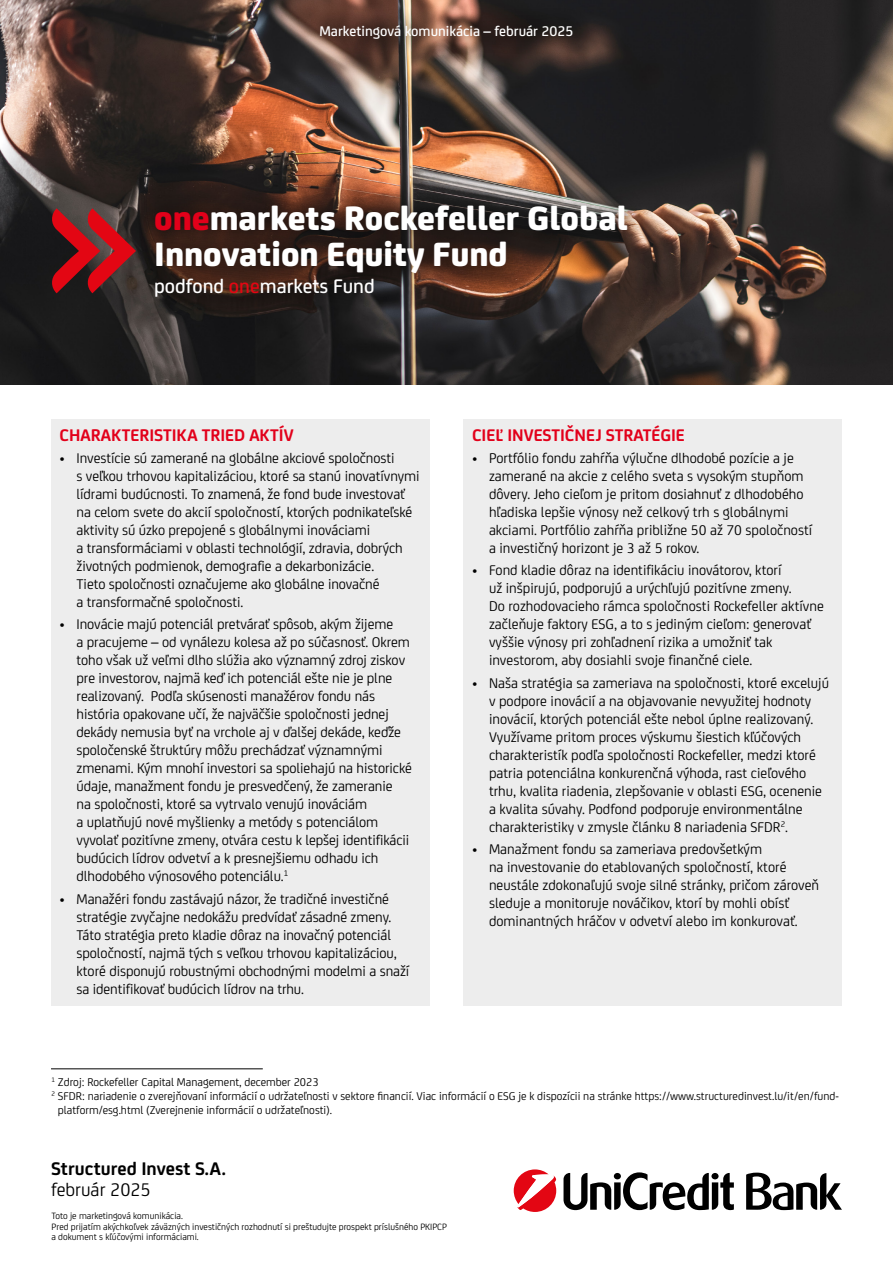
<style>
.page{position:relative;width:893px;height:1263px;background:#fff}
.page>*{position:absolute;margin:0;border:0;box-sizing:border-box;transform-origin:0 0}
.t1{font:800 36px "Uni Credit";color:#fff}
.t2{font:500 21px "Uni Credit";color:#fff}
.t3{font:700 19.5px/21px "Uni Credit";color:#000}
.RED_HDL{font:700 18px "Uni Credit";color:#e2001a}
.t4{font:15px/18px "Uni Credit";letter-spacing:-.005em;color:#000}
.Tabulka_vyplneni{font:500 15px "Uni Credit";color:#fff}
.Tabulka_vyplneni-2{font:12px/14.4px "Uni Credit";color:#000}
.Tabulka_vyplneni-3{font:9.75px/10.5px "Uni Credit";color:#000}
.s1{color:#e2001a}
.s2{color:#e30613}
.s3{font-weight:400}
</style>
<div class="page">
<img style="left:0;top:0;width:893px;height:384px">
<div style="left:301px;top:7px;width:290px;height:50px;background:#000;opacity:.5"></div>
<div style="left:136px;top:186px;width:510px;height:128px;background:#000;opacity:.5"></div>
<svg style="left:50px;top:208px;width:86px;height:85px;background:#7d1f24"></svg>
<div style="left:51px;top:419px;width:378px;height:587px;background:#ededed"></div>
<div style="left:463px;top:419px;width:379px;height:587px;background:#ededed"></div>
<hr style="left:51px;top:1068px;width:212px;height:1px;background:#000">
<svg style="left:514px;top:1169px;width:42px;height:43px"></svg>
<svg style="left:563px;top:1172px;width:171px;height:38px"></svg>
<svg style="left:746px;top:1172px;width:96px;height:38px"></svg>
<p class="Tabulka_vyplneni" style="left:319px;top:20px;width:255px">Marketingová komunikácia – február 2025</p>
<p class="t1" style="left:154px;top:190px;width:475px"><span class="s1">one</span>markets Rockefeller Global</p>
<p class="t1" style="left:154px;top:226px;width:355px">Innovation Equity Fund</p>
<p class="t2" style="left:154px;top:270px;width:222px">podfond <span class="s2">one</span>markets Fund</p>
<p class="RED_HDL" style="left:60px;top:421px;width:236px">CHARAKTERISTIKA TRIED AKTÍV</p>
<p class="t4" style="left:77px;top:448px;width:345px;text-indent:-17px">• Investície sú zamerané na globálne akciové spoločnosti<br>s veľkou trhovou kapitalizáciou, ktoré sa stanú inovatívnymi lídrami budúcnosti. To znamená, že fond bude investovať na celom svete do akcií spoločností, ktorých podnikateľské aktivity sú úzko prepojené s globálnymi inováciami<br>a transformáciami v oblasti technológií, zdravia, dobrých životných podmienok, demografie a dekarbonizácie.<br>Tieto spoločnosti označujeme ako globálne inovačné<br>a transformačné spoločnosti.</p>
<p class="t4" style="left:77px;top:614px;width:337px;text-indent:-17px">• Inovácie majú potenciál pretvárať spôsob, akým žijeme<br>a pracujeme – od vynálezu kolesa až po súčasnosť. Okrem toho však už veľmi dlho slúžia ako významný zdroj ziskov pre investorov, najmä keď ich potenciál ešte nie je plne realizovaný. Podľa skúsenosti manažérov fondu nás história opakovane učí, že najväčšie spoločnosti jednej dekády nemusia byť na vrchole aj v ďalšej dekáde, keďže spoločenské štruktúry môžu prechádzať významnými zmenami. Kým mnohí investori sa spoliehajú na historické údaje, manažment fondu je presvedčený, že zameranie<br>na spoločnosti, ktoré sa vytrvalo venujú inováciám<br>a uplatňujú nové myšlienky a metódy s potenciálom vyvolať pozitívne zmeny, otvára cestu k lepšej identifikácii budúcich lídrov odvetví a k presnejšiemu odhadu ich dlhodobého výnosového potenciálu.<sup>1</sup></p>
<p class="t4" style="left:77px;top:889px;width:334px;text-indent:-17px">• Manažéri fondu zastávajú názor, že tradičné investičné stratégie zvyčajne nedokážu predvídať zásadné zmeny.<br>Táto stratégia preto kladie dôraz na inovačný potenciál spoločností, najmä tých s veľkou trhovou kapitalizáciou, ktoré disponujú robustnými obchodnými modelmi a snaží sa identifikovať budúcich lídrov na trhu.</p>
<p class="RED_HDL" style="left:472px;top:421px;width:214px">CIEĽ INVESTIČNEJ STRATÉGIE</p>
<p class="t4" style="left:489px;top:448px;width:325px;text-indent:-17px">• Portfólio fondu zahŕňa výlučne dlhodobé pozície a je zamerané na akcie z celého sveta s vysokým stupňom dôvery. Jeho cieľom je pritom dosiahnuť z dlhodobého hľadiska lepšie výnosy než celkový trh s globálnymi akciami. Portfólio zahŕňa približne 50 až 70 spoločností a investičný horizont je 3 až 5 rokov.</p>
<p class="t4" style="left:489px;top:560px;width:336px;text-indent:-17px">• Fond kladie dôraz na identifikáciu inovátorov, ktorí<br>už inšpirujú, podporujú a urýchľujú pozitívne zmeny.<br>Do rozhodovacieho rámca spoločnosti Rockefeller aktívne začleňuje faktory ESG, a to s jediným cieľom: generovať vyššie výnosy pri zohľadnení rizika a umožniť tak investorom, aby dosiahli svoje finančné ciele.</p>
<p class="t4" style="left:489px;top:673px;width:342px;text-indent:-17px">• Naša stratégia sa zameriava na spoločnosti, ktoré excelujú v podpore inovácií a na objavovanie nevyužitej hodnoty inovácií, ktorých potenciál ešte nebol úplne realizovaný.<br>Využívame pritom proces výskumu šiestich kľúčových charakteristík podľa spoločnosti Rockefeller, medzi ktoré patria potenciálna konkurenčná výhoda, rast cieľového trhu, kvalita riadenia, zlepšovanie v oblasti ESG, ocenenie a kvalita súvahy. Podfond podporuje environmentálne charakteristiky v zmysle článku 8 nariadenia SFDR<sup>2</sup>.</p>
<p class="t4" style="left:489px;top:839px;width:332px;text-indent:-17px">• Manažment fondu sa zameriava predovšetkým<br>na investovanie do etablovaných spoločností, ktoré neustále zdokonaľujú svoje silné stránky, pričom zároveň sleduje a monitoruje nováčikov, ktorí by mohli obísť dominantných hráčov v odvetví alebo im konkurovať.</p>
<p class="Tabulka_vyplneni-2" style="left:51px;top:1074px;width:269px"><sup>1</sup> Zdroj: Rockefeller Capital Management, december 2023</p>
<p class="Tabulka_vyplneni-2" style="left:58px;top:1088px;width:782px;text-indent:-6px"><sup>2</sup> SFDR: nariadenie o zverejňovaní informácií o udržateľnosti v sektore financií. Viac informácií o ESG je k dispozícii na stránke https://www.structuredinvest.lu/it/en/fund&shy;platform/esg.html (Zverejnenie informácií o udržateľnosti).</p>
<p class="t3" style="left:51px;top:1156px;width:176px">Structured Invest S.A. <span class="s3">február 2025</span></p>
<p class="Tabulka_vyplneni-3" style="left:51px;top:1210px;width:397px">Toto je marketingová komunikácia.<br>Pred prijatím akýchkoľvek záväzných investičných rozhodnutí si preštudujte prospekt príslušného PKIPCP a dokument s kľúčovými informáciami.</p>
</div>
